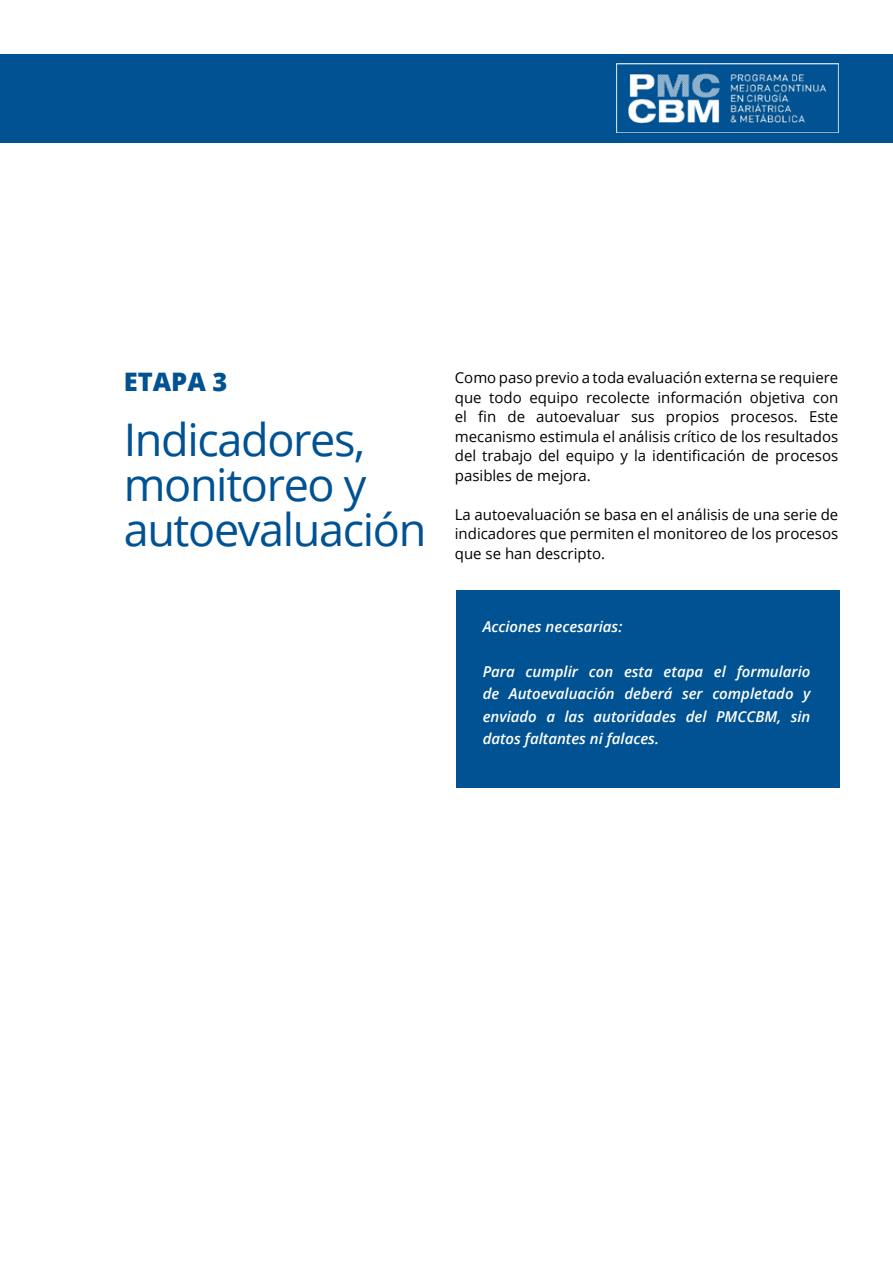
<style>
.page{position:relative;width:893px;height:1263px;background:#fff}
.page>*{position:absolute;margin:0;border:0;box-sizing:border-box;transform-origin:0 0}
.t1{font:45px/45px "Open Sans";letter-spacing:-.03em;color:#005292}
.t2{font:800 25.5px "Open Sans";color:#005292}
.t3{font:15px/19.5px "Open Sans";color:#000;text-align:justify}
.t4{font:italic 600 15px/22.5px "Open Sans";color:#fff;text-align:justify}
</style>
<div class="page">
<div style="left:456px;top:590px;width:383px;height:197px;background:#005292"></div>
<div style="left:0;top:54px;width:893px;height:88px;background:#005292"></div>
<img style="left:616px;top:64px;width:223px;height:68px">
<h2 class="t2" style="left:124px;top:363px;width:105px">ETAPA 3</h2>
<h1 class="t1" style="left:124px;top:416px;width:304px">Indicadores, monitoreo y autoevaluación</h1>
<p class="t3" style="left:455px;top:368px;width:385px">Como paso previo a toda evaluación externa se requiere que todo equipo recolecte información objetiva con el fin de autoevaluar sus propios procesos. Este mecanismo estimula el análisis crítico de los resultados del trabajo del equipo y la identificación de procesos pasibles de mejora.</p>
<p class="t3" style="left:455px;top:504px;width:385px">La autoevaluación se basa en el análisis de una serie de indicadores que permiten el monitoreo de los procesos que se han descripto.</p>
<p class="t4" style="left:483px;top:615px;width:141px">Acciones necesarias:</p>
<p class="t4" style="left:483px;top:660px;width:329px">Para cumplir con esta etapa el formulario de Autoevaluación deberá ser completado y enviado a las autoridades del PMCCBM, sin datos faltantes ni falaces.</p>
</div>
